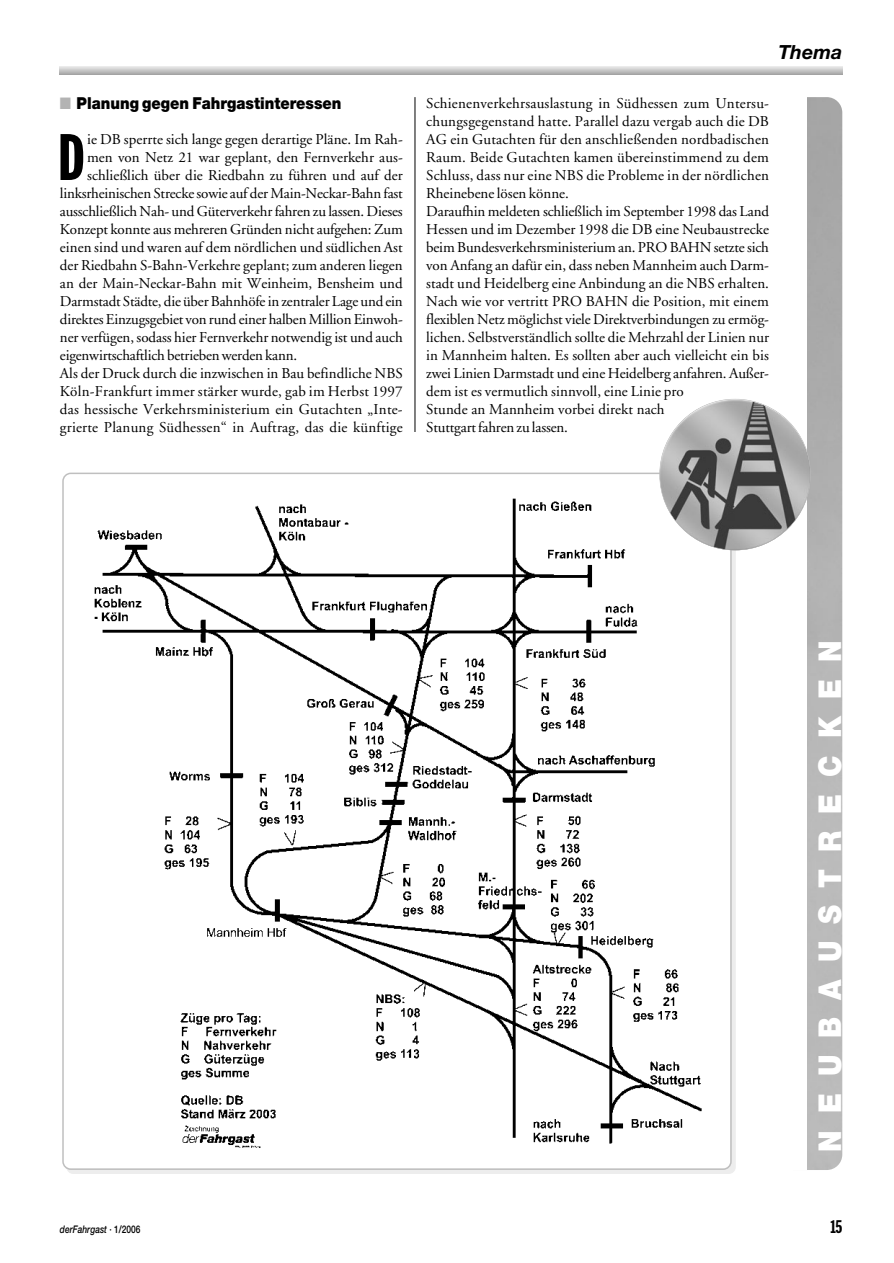
<style>
.page{position:relative;width:894px;height:1263px;background:#fff}
.page>*{position:absolute;margin:0;border:0;box-sizing:border-box;transform-origin:0 0}
.t1{font:64.5px "Franklin Gothic Extra Cond";color:#000}
.t2{font:900 31.5px "Helvetica Neue";letter-spacing:.6em;color:#fff;scale:.9 1}
.t3{font:italic 700 19.5px "Helvetica Neue";color:#000}
.t4{font:18px "Franklin Gothic Extra Cond";color:#000}
.t5{font:900 16.5px "Helvetica Neue";color:#000;scale:.9 1}
.t6{font:15px/18px "Adobe Garamond";color:#000}
.t7{font:italic 500 10.5px "Helvetica Neue";color:#000;scale:.8 1}
.s1{color:#b3b3b3}
.s2{font-style:normal}
</style>
<div class="page">
<hr style="left:60px;top:66px;width:782px;height:2px;background:#e5e5e5">
<hr style="left:60px;top:67px;width:782px;height:2px;background:#dadada">
<hr style="left:60px;top:68px;width:782px;height:2px;background:#cfcfcf">
<hr style="left:60px;top:69px;width:782px;height:2px;background:#c4c4c4">
<hr style="left:60px;top:70px;width:782px;height:2px;background:#b8b8b8">
<hr style="left:60px;top:71px;width:782px;height:2px;background:#adadad">
<hr style="left:60px;top:72px;width:782px;height:2px;background:#a2a2a2">
<hr style="left:60px;top:73px;width:782px;height:2px;background:#979797">
<hr style="left:60px;top:74px;width:782px;height:1px;background:#8f8f8f">
<svg style="left:62px;top:473px;width:670px;height:697px"></svg>
<img style="left:660px;top:400px;width:150px;height:150px;border-radius:50%">
<hr style="left:415px;top:97px;width:1px;height:335px;background:#000">
<p class="t5" style="left:60px;top:97px;width:314px"><span class="s1">■</span> Planung gegen Fahrgastinteressen</p>
<h1 class="t1" style="left:58px;top:134px;width:29px">D</h1>
<p class="t6" style="left:87px;top:132px;width:317px">ie DB sperrte sich lange gegen derartige Pläne. Im Rah-</p>
<p class="t6" style="left:87px;top:150px;width:317px">men von Netz 21 war geplant, den Fernverkehr aus-</p>
<p class="t6" style="left:87px;top:168px;width:317px">schließlich über die Riedbahn zu führen und auf der</p>
<p class="t6" style="left:60px;top:186px;width:344px">linksrheinischen Strecke sowie auf der Main-Neckar-Bahn fast</p>
<p class="t6" style="left:60px;top:204px;width:344px">ausschließlich Nah- und Güterverkehr fahren zu lassen. Dieses</p>
<p class="t6" style="left:60px;top:222px;width:344px">Konzept konnte aus mehreren Gründen nicht aufgehen: Zum</p>
<p class="t6" style="left:60px;top:240px;width:344px">einen sind und waren auf dem nördlichen und südlichen Ast</p>
<p class="t6" style="left:60px;top:258px;width:344px">der Riedbahn S-Bahn-Verkehre geplant; zum anderen liegen</p>
<p class="t6" style="left:60px;top:276px;width:344px">an der Main-Neckar-Bahn mit Weinheim, Bensheim und</p>
<p class="t6" style="left:60px;top:294px;width:344px">Darmstadt Städte, die über Bahnhöfe in zentraler Lage und ein</p>
<p class="t6" style="left:60px;top:312px;width:344px">direktes Einzugsgebiet von rund einer halben Million Einwoh-</p>
<p class="t6" style="left:60px;top:330px;width:344px">ner verfügen, sodass hier Fernverkehr notwendig ist und auch</p>
<p class="t6" style="left:60px;top:348px;width:239px">eigenwirtschaftlich betrieben werden kann.</p>
<p class="t6" style="left:60px;top:366px;width:344px">Als der Druck durch die inzwischen in Bau befindliche NBS</p>
<p class="t6" style="left:60px;top:384px;width:344px">Köln-Frankfurt immer stärker wurde, gab im Herbst 1997</p>
<p class="t6" style="left:60px;top:402px;width:344px">das hessische Verkehrsministerium ein Gutachten „Inte-</p>
<p class="t6" style="left:60px;top:420px;width:344px">grierte Planung Südhessen“ in Auftrag, das die künftige</p>
<h3 class="t3" style="left:778px;top:45px;width:65px">Thema</h3>
<p class="t6" style="left:426px;top:96px;width:344px">Schienenverkehrsauslastung in Südhessen zum Untersu&shy;chungsgegenstand hatte. Parallel dazu vergab auch die DB AG ein Gutachten für den anschließenden nordbadischen Raum. Beide Gutachten kamen übereinstimmend zu dem Schluss, dass nur eine NBS die Probleme in der nördlichen Rheinebene lösen könne.<br>Daraufhin meldeten schließlich im September 1998 das Land Hessen und im Dezember 1998 die DB eine Neubaustrecke beim Bundesverkehrsministerium an. PRO BAHN setzte sich von Anfang an dafür ein, dass neben Mannheim auch Darm&shy;stadt und Heidelberg eine Anbindung an die NBS erhalten.<br>Nach wie vor vertritt PRO BAHN die Position, mit einem flexiblen Netz möglichst viele Direktverbindungen zu ermög&shy;lichen. Selbstverständlich sollte die Mehrzahl der Linien nur in Mannheim halten. Es sollten aber auch vielleicht ein bis zwei Linien Darmstadt und eine Heidelberg anfahren. Außer&shy;dem ist es vermutlich sinnvoll, eine Linie pro<br>Stunde an Mannheim vorbei direkt nach<br>Stuttgart fahren zu lassen.</p>
<h2 class="t2" style="left:819px;top:1152px;width:570px;rotate:-90deg">NEUBAUSTRECKEN</h2>
<p class="t7" style="left:60px;top:1226px;width:102px">derFahrgast <span class="s2">· 1/2006</span></p>
<p class="t4" style="left:831px;top:1220px;width:13px">15</p>
</div>
